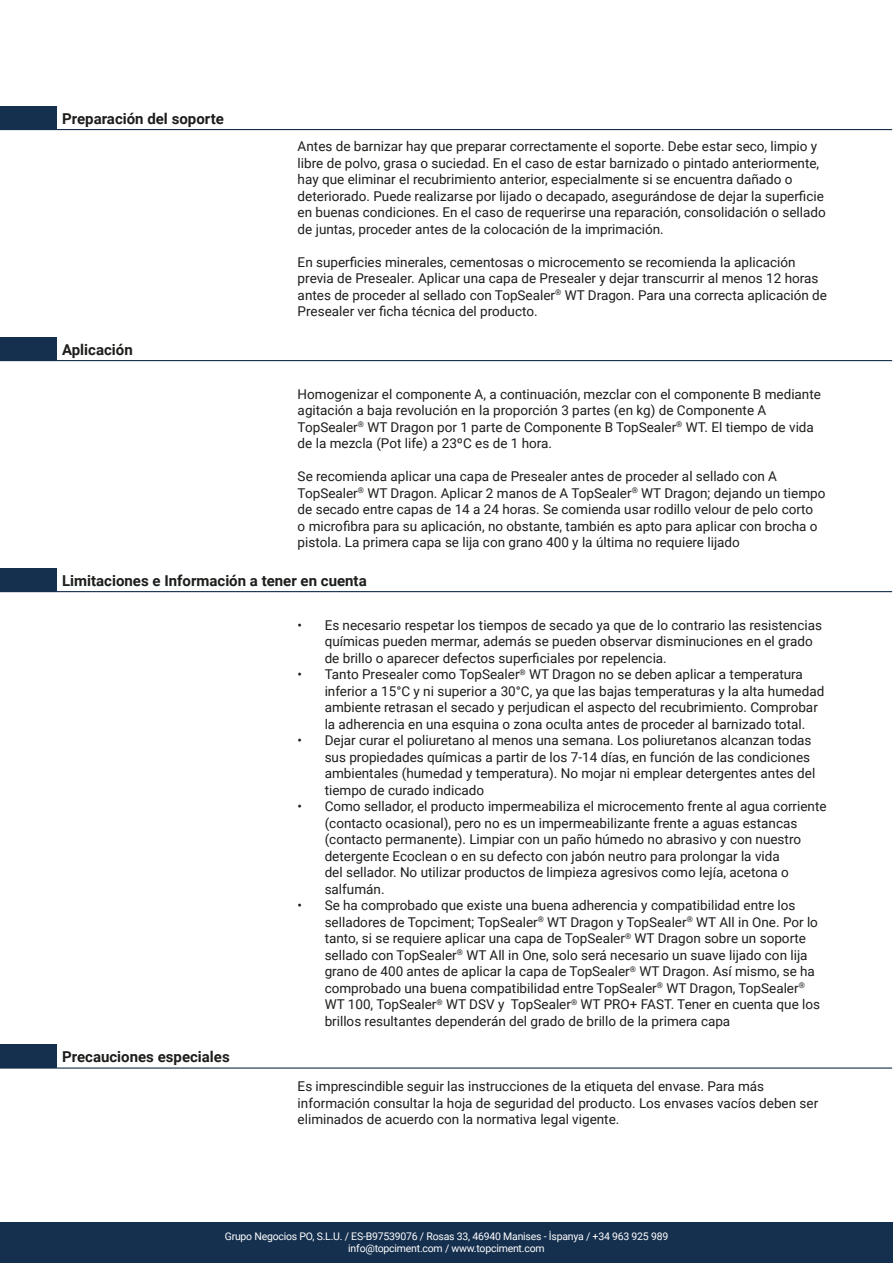
<style>
.page{position:relative;width:893px;height:1263px;background:#fff}
.page>*{position:absolute;margin:0;border:0;box-sizing:border-box;transform-origin:0 0}
.t1{font:700 15px "Roboto";color:#1d1d1b}
.TEXTO_GROSO{font:13.5px/16.5px "Roboto";color:#1d1d1b}
.LISTA{font:13.5px/16.2px "Roboto";color:#1d1d1b}
.t2{font:10.5px/12px "Roboto";letter-spacing:-.02em;color:#fff;text-align:center}
</style>
<div class="page">
<div style="left:0;top:1222px;width:893px;height:41px;background:#152f4e"></div>
<div style="left:0;top:106px;width:56px;height:24px;background:#152f4e"></div>
<hr style="left:56px;top:129px;width:836px;height:1px;background:#152f4e">
<div style="left:0;top:337px;width:56px;height:24px;background:#152f4e"></div>
<hr style="left:56px;top:360px;width:836px;height:1px;background:#152f4e">
<div style="left:0;top:568px;width:56px;height:24px;background:#152f4e"></div>
<hr style="left:56px;top:591px;width:836px;height:1px;background:#152f4e">
<div style="left:0;top:1045px;width:56px;height:23px;background:#152f4e"></div>
<hr style="left:56px;top:1067px;width:836px;height:1px;background:#152f4e">
<h3 class="t1" style="left:62px;top:108px;width:163px">Preparación del soporte</h3>
<h3 class="t1" style="left:62px;top:339px;width:72px">Aplicación</h3>
<p class="TEXTO_GROSO" style="left:298px;top:138px;width:530px">Antes de barnizar hay que preparar correctamente el soporte. Debe estar seco, limpio y libre de polvo, grasa o suciedad. En el caso de estar barnizado o pintado anteriormente, hay que eliminar el recubrimiento anterior, especialmente si se encuentra dañado o deteriorado. Puede realizarse por lijado o decapado, asegurándose de dejar la superficie en buenas condiciones. En el caso de requerirse una reparación, consolidación o sellado de juntas, proceder antes de la colocación de la imprimación.</p>
<p class="TEXTO_GROSO" style="left:298px;top:253px;width:531px">En superficies minerales, cementosas o microcemento se recomienda la aplicación previa de Presealer. Aplicar una capa de Presealer y dejar transcurrir al menos 12 horas antes de proceder al sellado con TopSealer<sup>®</sup> WT Dragon. Para una correcta aplicación de Presealer ver ficha técnica del producto.</p>
<p class="TEXTO_GROSO" style="left:298px;top:385px;width:525px">Homogenizar el componente A, a continuación, mezclar con el componente B mediante agitación a baja revolución en la proporción 3 partes (en kg) de Componente A TopSealer<sup>®</sup> WT Dragon por 1 parte de Componente B TopSealer<sup>®</sup> WT. El tiempo de vida de la mezcla (Pot life) a 23ºC es de 1 hora.</p>
<p class="TEXTO_GROSO" style="left:298px;top:468px;width:529px">Se recomienda aplicar una capa de Presealer antes de proceder al sellado con A TopSealer<sup>®</sup> WT Dragon. Aplicar 2 manos de A TopSealer<sup>®</sup> WT Dragon; dejando un tiempo de secado entre capas de 14 a 24 horas. Se comienda usar rodillo velour de pelo corto<br>o microfibra para su aplicación, no obstante, también es apto para aplicar con brocha o pistola. La primera capa se lija con grano 400 y la última no requiere lijado</p>
<h3 class="t1" style="left:62px;top:570px;width:306px">Limitaciones e Información a tener en cuenta</h3>
<p class="TEXTO_GROSO" style="left:325px;top:616px;width:499px;text-indent:-27px">• Es necesario respetar los tiempos de secado ya que de lo contrario las resistencias químicas pueden mermar, además se pueden observar disminuciones en el grado de brillo o aparecer defectos superficiales por repelencia.</p>
<p class="TEXTO_GROSO" style="left:325px;top:666px;width:501px;text-indent:-27px">• Tanto Presealer como TopSealer<sup>®</sup> WT Dragon no se deben aplicar a temperatura inferior a 15°C y ni superior a 30°C, ya que las bajas temperaturas y la alta humedad ambiente retrasan el secado y perjudican el aspecto del recubrimiento. Comprobar la adherencia en una esquina o zona oculta antes de proceder al barnizado total.</p>
<p class="TEXTO_GROSO" style="left:325px;top:732px;width:492px;text-indent:-27px">• Dejar curar el poliuretano al menos una semana. Los poliuretanos alcanzan todas sus propiedades químicas a partir de los 7-14 días, en función de las condiciones ambientales (humedad y temperatura). No mojar ni emplear detergentes antes del tiempo de curado indicado</p>
<p class="TEXTO_GROSO" style="left:325px;top:798px;width:503px;text-indent:-27px">• Como sellador, el producto impermeabiliza el microcemento frente al agua corriente (contacto ocasional), pero no es un impermeabilizante frente a aguas estancas (contacto permanente). Limpiar con un paño húmedo no abrasivo y con nuestro detergente Ecoclean o en su defecto con jabón neutro para prolongar la vida<br>del sellador. No utilizar productos de limpieza agresivos como lejía, acetona o salfumán.</p>
<p class="TEXTO_GROSO" style="left:325px;top:897px;width:497px;text-indent:-27px">• Se ha comprobado que existe una buena adherencia y compatibilidad entre los selladores de Topciment; TopSealer<sup>®</sup> WT Dragon y TopSealer<sup>®</sup> WT All in One. Por lo tanto, si se requiere aplicar una capa de TopSealer<sup>®</sup> WT Dragon sobre un soporte sellado con TopSealer<sup>®</sup> WT All in One, solo será necesario un suave lijado con lija grano de 400 antes de aplicar la capa de TopSealer<sup>®</sup> WT Dragon. Así mismo, se ha comprobado una buena compatibilidad entre TopSealer<sup>®</sup> WT Dragon, TopSealer<sup>® </sup>WT 100, TopSealer<sup>®</sup> WT DSV y TopSealer<sup>®</sup> WT PRO+ FAST. Tener en cuenta que los brillos resultantes dependerán del grado de brillo de la primera capa</p>
<h3 class="t1" style="left:62px;top:1046px;width:169px">Precauciones especiales</h3>
<p class="LISTA" style="left:298px;top:1078px;width:522px">Es imprescindible seguir las instrucciones de la etiqueta del envase. Para más información consultar la hoja de seguridad del producto. Los envases vacíos deben ser eliminados de acuerdo con la normativa legal vigente.</p>
<p class="t2" style="left:225px;top:1230px;width:445px">Grupo Negocios PO, S.L.U. / ES-B97539076 / Rosas 33, 46940 Manises - İspanya / +34 963 925 989 info@topciment.com / www.topciment.com</p>
</div>
